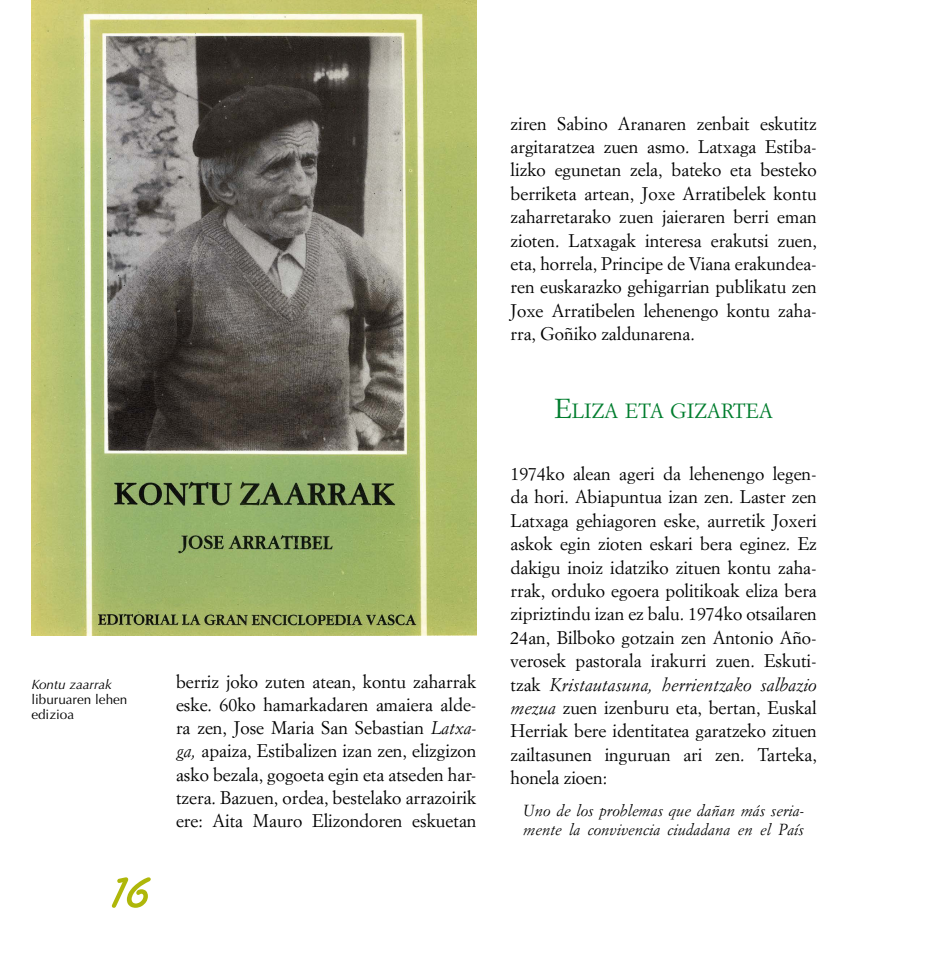
<style>
.page{position:relative;width:936px;height:978px;background:#fff}
.page>*{position:absolute;margin:0;border:0;box-sizing:border-box;transform-origin:0 0}
.t1{font:54px "Santa Fe Let Plain";color:#afb70a}
.t2{font:20.25px "Simoncini Garamond";color:#007d2e}
.t3{font:18px/23.4px "Simoncini Garamond";color:#000;text-align:justify}
.t4{font:italic 15.75px/18.9px "Simoncini Garamond";color:#000}
.t5{font:13.5px/15px "Optima";color:#000}
.t6{font:italic 13.5px "Optima";color:#000}
.s1{font-style:italic}
.s2{font-size:27px}
</style>
<div class="page">
<img style="left:31px;top:0;width:445px;height:636px">
<p class="t6" style="left:31px;top:677px;width:82px">Kontu zaarrak</p>
<p class="t5" style="left:31px;top:692px;width:98px">liburuaren lehen edizioa</p>
<h1 class="t1" style="left:112px;top:871px;width:38px">16</h1>
<p class="t3" style="left:176px;top:669px;width:302px">berriz joko zuten atean, kontu zaharrak eske. 60ko hamarkadaren amaiera alde&shy;ra zen, Jose Maria San Sebastian <span class="s1">Latxa&shy;ga,</span> apaiza, Estibalizen izan zen, elizgizon asko bezala, gogoeta egin eta atseden har&shy;tzera. Bazuen, ordea, bestelako arrazoirik ere: Aita Mauro Elizondoren eskuetan</p>
<p class="t3" style="left:510px;top:111px;width:308px">ziren Sabino Aranaren zenbait eskutitz argitaratzea zuen asmo. Latxaga Estiba&shy;lizko egunetan zela, bateko eta besteko berriketa artean, Joxe Arratibelek kontu zaharretarako zuen jaieraren berri eman zioten. Latxagak interesa erakutsi zuen, eta, horrela, Principe de Viana erakundea&shy;ren euskarazko gehigarrian publikatu zen Joxe Arratibelen lehenengo kontu zaha&shy;rra, Goñiko zaldunarena.</p>
<p class="t2" style="left:554px;top:399px;width:219px"><span class="s2">E</span>LIZA ETA GIZARTEA</p>
<p class="t3" style="left:510px;top:462px;width:308px">1974ko alean ageri da lehenengo legen&shy;da hori. Abiapuntua izan zen. Laster zen Latxaga gehiagoren eske, aurretik Joxeri askok egin zioten eskari bera eginez. Ez dakigu inoiz idatziko zituen kontu zaha&shy;rrak, orduko egoera politikoak eliza bera zipriztindu izan ez balu. 1974ko otsailaren 24an, Bilboko gotzain zen Antonio Año&shy;verosek pastorala irakurri zuen. Eskuti&shy;tzak <span class="s1">Kristautasuna, herrientzako salbazio mezua</span> zuen izenburu eta, bertan, Euskal Herriak bere identitatea garatzeko zituen zailtasunen inguruan ari zen. Tarteka, honela zioen:</p>
<p class="t4" style="left:523px;top:801px;width:282px">Uno de los problemas que dañan más seria&shy;mente la convivencia ciudadana en el País</p>
</div>
